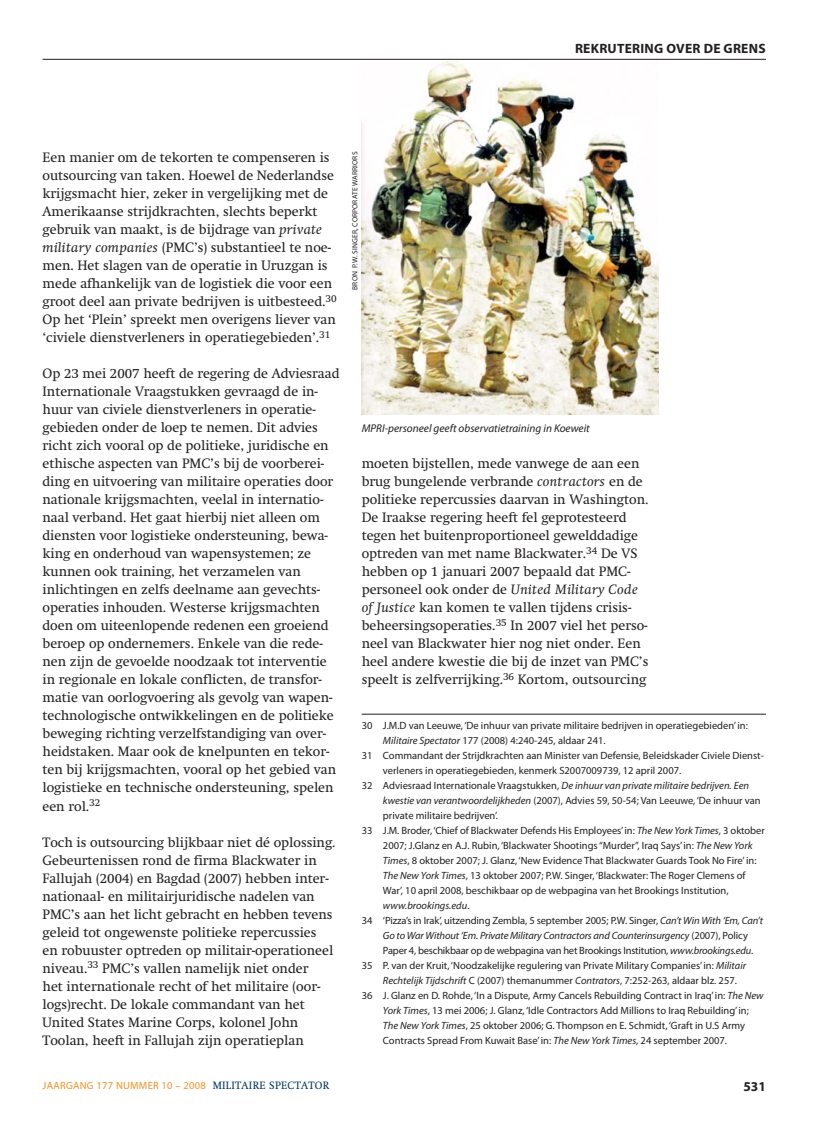
<style>
.page{position:relative;width:817px;height:1136px;background:#fff}
.page>*{position:absolute;margin:0;border:0;box-sizing:border-box;transform-origin:0 0}
.t1{font:13.5px/18px "Swift";color:#231f20}
.t2{font:700 13.5px "Myriad Pro";letter-spacing:.02em;color:#231f20}
.t3{font:italic 11.25px "Myriad Pro";color:#231f20}
.t4{font:10.5px "Myriad Pro";color:#231f20}
.t5{font:italic 10.5px "Myriad Pro";letter-spacing:-.01em;color:#231f20}
.t6{font:10.5px "Myriad Pro";letter-spacing:-.02em;color:#231f20}
.t7{font:10.5px "Myriad Pro";letter-spacing:.025em;color:#f7901e}
.t8{font:7.5px "Myriad Pro";letter-spacing:.02em;color:#231f20}
.s1{font-style:italic}
.s2{font-style:normal}
.s3{font-family:"Swift";color:#003562}
</style>
<div class="page">
<img style="left:361px;top:58px;width:297px;height:356px">
<hr style="left:361px;top:713px;width:404px;height:1px;background:#231f20">
<hr style="left:43px;top:59px;width:722px;height:1px;background:#231f20">
<p class="t2" style="left:575px;top:43px;width:192px">REKRUTERING OVER DE GRENS</p>
<p class="t1" style="left:43px;top:150px;width:295px">Een manier om de tekorten te compenseren is outsourcing van taken. Hoewel de Nederlandse krijgsmacht hier, zeker in vergelijking met de Amerikaanse strijdkrachten, slechts beperkt gebruik van maakt, is de bijdrage van <span class="s1">private military companies</span> (PMC’s) substantieel te noe&shy;men. Het slagen van de operatie in Uruzgan is mede afhankelijk van de logistiek die voor een groot deel aan private bedrijven is uitbesteed.<sup>30<br></sup>Op het ‘Plein’ spreekt men overigens liever van ‘civiele dienstverleners in operatiegebieden’.<sup>31</sup></p>
<p class="t1" style="left:43px;top:366px;width:298px">Op 23 mei 2007 heeft de regering de Adviesraad Internationale Vraagstukken gevraagd de in&shy;huur van civiele dienstverleners in operatie&shy;gebieden onder de loep te nemen. Dit advies richt zich vooral op de politieke, juridische en ethische aspecten van PMC’s bij de voor berei&shy;ding en uitvoering van militaire operaties door nationale krijgsmachten, veelal in internatio&shy;naal verband. Het gaat hierbij niet alleen om diensten voor logistieke ondersteuning, bewa&shy;king en onderhoud van wapensystemen; ze kunnen ook training, het verzamelen van inlichtingen en zelfs deelname aan gevechts&shy;operaties inhouden. Westerse krijgsmachten doen om uiteenlopende redenen een groeiend beroep op ondernemers. Enkele van die rede&shy;nen zijn de gevoelde noodzaak tot interventie in regionale en lokale conflicten, de transfor&shy;matie van oorlogvoering als gevolg van wapen&shy;technologische ontwikkelingen en de politieke beweging richting verzelfstandiging van over&shy;heidstaken. Maar ook de knelpunten en tekor&shy;ten bij krijgsmachten, vooral op het gebied van logistieke en technische ondersteuning, spelen een rol.<sup>32</sup></p>
<p class="t1" style="left:43px;top:834px;width:294px">Toch is outsourcing blijkbaar niet dé oplossing.<br>Gebeurtenissen rond de firma Blackwater in Fallujah (2004) en Bagdad (2007) hebben inter&shy;nationaal- en militairjuridische nadelen van PMC’s aan het licht gebracht en hebben tevens geleid tot ongewenste politieke repercussies<br>en robuuster optreden op militair-operationeel niveau.<sup>33</sup> PMC’s vallen namelijk niet onder<br>het internationale recht of het militaire (oor&shy;logs)recht. De lokale commandant van het United States Marine Corps, kolonel John Toolan, heeft in Fallujah zijn operatieplan</p>
<p class="t8" style="left:352px;top:290px;width:139px;rotate:-90deg">BRON P.W. SINGER, CORPORATE WARRIORS</p>
<p class="t3" style="left:361px;top:424px;width:229px">MPRI-personeel geeft observatietraining in Koeweit</p>
<p class="t1" style="left:361px;top:456px;width:288px">moeten bijstellen, mede vanwege de aan een brug bungelende verbrande <span class="s1">contractors</span> en de politieke repercussies daarvan in Washington.<br>De Iraakse regering heeft fel geprotesteerd tegen het buitenproportioneel gewelddadige optreden van met name Blackwater.<sup>34</sup> De VS hebben op 1 januari 2007 bepaald dat PMC&shy;personeel ook onder de <span class="s1">United Military Code of Justice</span> kan komen te vallen tijdens crisis&shy;beheer sings operaties.<sup>35</sup> In 2007 viel het perso&shy;neel van Blackwater hier nog niet onder. Een heel andere kwestie die bij de inzet van PMC’s speelt is zelfverrijking.<sup>36</sup> Kortom, outsourcing</p>
<p class="t4" style="left:361px;top:721px;width:387px">30 J.M.D van Leeuwe, ‘De inhuur van private militaire bedrijven in operatiegebieden’ in:</p>
<p class="t4" style="left:383px;top:736px;width:224px"><span class="s1">Militaire Spectator</span> 177 (2008) 4:240-245, aldaar 241.</p>
<p class="t4" style="left:361px;top:751px;width:404px">31 Commandant der Strijdkrachten aan Minister van Defensie, Beleidskader Civiele Dienst-</p>
<p class="t4" style="left:383px;top:766px;width:300px">verleners in operatiegebieden, kenmerk S2007009739, 12 april 2007.</p>
<p class="t5" style="left:361px;top:781px;width:389px"><span class="s2">32 Adviesraad Internationale Vraagstukken,</span> De inhuur van private militaire bedrijven. Een</p>
<p class="t4" style="left:383px;top:796px;width:379px"><span class="s1">kwestie van verantwoordelijkheden</span> (2007), Advies 59, 50-54; Van Leeuwe, ‘De inhuur van</p>
<p class="t4" style="left:383px;top:811px;width:116px">private militaire bedrijven’.</p>
<p class="t4" style="left:361px;top:826px;width:405px">33 J.M. Broder, ‘Chief of Blackwater Defends His Employees’ in: <span class="s1">The New York Times</span>, 3 oktober</p>
<p class="t4" style="left:383px;top:841px;width:371px">2007; J.Glanz en A.J. Rubin, ‘Blackwater Shootings “Murder”, Iraq Says’ in: <span class="s1">The New York</span></p>
<p class="t4" style="left:383px;top:856px;width:375px"><span class="s1">Times</span>, 8 oktober 2007; J. Glanz, ‘New Evidence That Blackwater Guards Took No Fire’ in:</p>
<p class="t4" style="left:383px;top:871px;width:364px"><span class="s1">The New York Times</span>, 13 oktober 2007; P.W. Singer, ‘Blackwater: The Roger Clemens of</p>
<p class="t4" style="left:383px;top:886px;width:347px">War’, 10 april 2008, beschikbaar op de webpagina van het Brookings Institution,</p>
<p class="t5" style="left:383px;top:901px;width:88px">www.brookings.edu<span class="s2">.</span></p>
<p class="t4" style="left:361px;top:916px;width:403px">34 ‘Pizza’s in Irak’, uitzending Zembla, 5 september 2005; P.W. Singer, <span class="s1">Can’t Win With ‘Em, Can’t</span></p>
<p class="t5" style="left:383px;top:931px;width:366px">Go to War Without ‘Em. Private Military Contractors and Counterinsurgency <span class="s2">(2007), Policy</span></p>
<p class="t6" style="left:383px;top:946px;width:372px">Paper 4, beschikbaar op de webpagina van het Brookings Institution, <span class="s1">www.brookings.edu</span>.</p>
<p class="t4" style="left:361px;top:961px;width:386px">35 P. van der Kruit, ‘Noodzakelijke regulering van Private Military Companies’ in: <span class="s1">Militair</span></p>
<p class="t4" style="left:383px;top:976px;width:355px"><span class="s1">Rechtelijk Tijdschrift</span> C (2007) themanummer <span class="s1">Contrators</span>, 7:252-263, aldaar blz. 257.</p>
<p class="t4" style="left:361px;top:991px;width:403px">36 J. Glanz en D. Rohde, ‘In a Dispute, Army Cancels Rebuilding Contract in Iraq’ in: <span class="s1">The New</span></p>
<p class="t4" style="left:383px;top:1006px;width:367px"><span class="s1">York Times</span>, 13 mei 2006; J. Glanz, ‘Idle Contractors Add Millions to Iraq Rebuilding’ in;</p>
<p class="t4" style="left:383px;top:1021px;width:363px"><span class="s1">The New York Times</span>, 25 oktober 2006; G. Thompson en E. Schmidt, ‘Graft in U.S Army</p>
<p class="t4" style="left:383px;top:1036px;width:345px">Contracts Spread From Kuwait Base’ in: <span class="s1">The New York Times</span>, 24 september 2007.</p>
<p class="t7" style="left:43px;top:1080px;width:288px">JAARGANG 177 NUMMER 10 – 2008 <span class="s3">MILITAIRE SPECTATOR</span></p>
<p class="t2" style="left:743px;top:1081px;width:24px">531</p>
</div>
